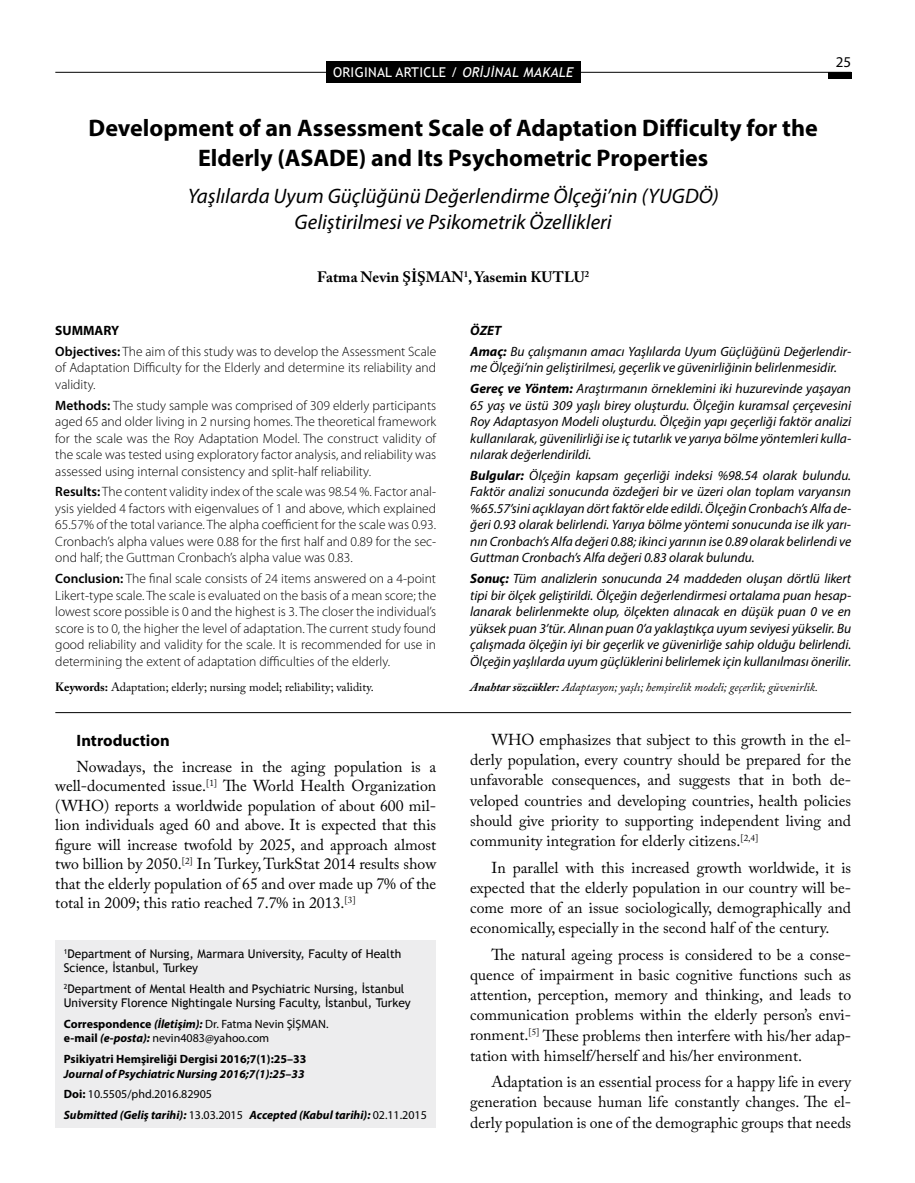
<style>
.page{position:relative;width:915px;height:1183px;background:#fff}
.page>*{position:absolute;margin:0;border:0;box-sizing:border-box;transform-origin:0 0}
.t1{font:700 24px/30px "Myriad Pro";color:#000;text-align:center}
.t2{font:italic 21px/25.5px "Myriad Pro";color:#000;text-align:center}
.t3{font:700 16.5px "Myriad Pro";color:#000}
.t4{font:15.75px/20.2px "Adobe Caslon Pro";color:#000;text-align:justify}
.t5{font:700 15px "Adobe Caslon Pro";color:#000}
.t6{font:15px "Myriad Pro";color:#000}
.t7{font:italic 13.5px/16.5px "Myriad Pro";color:#000;text-align:justify}
.t8{font:300 13.5px/16.5px "Myriad Pro";color:#000;text-align:justify}
.t9{font:13.5px "Trebuchet MS";letter-spacing:.02em;color:#fff}
.t10{font:12px/14.4px "Trebuchet MS";color:#000}
.t11{font:italic 700 12px/20.9px "Myriad Pro";color:#000}
.t12{font:12px/14.4px "Myriad Pro";color:#000}
.t13{font:italic 12px "Adobe Caslon Pro";color:#000}
.t14{font:12px "Adobe Caslon Pro";color:#000}
.t15{font:700 12px "Myriad Pro";color:#000}
.s1{font-style:italic}
.s2{font-weight:700}
.s3{font-weight:600}
.s4{font-weight:700;font-style:italic}
.s5{font-style:normal}
.s6{font-weight:400;font-style:normal}
</style>
<div class="page">
<hr style="left:55px;top:72px;width:795px;height:1px;background:#000">
<div style="left:326px;top:61px;width:254px;height:22px;background:#000"></div>
<div style="left:55px;top:939px;width:381px;height:188px;background:#ededee"></div>
<div style="left:827px;top:72px;width:23px;height:7px;background:#000"></div>
<hr style="left:55px;top:712px;width:795px;height:1px;background:#000">
<p class="t9" style="left:333px;top:64px;width:241px">ORIGINAL ARTICLE / <span class="s1">ORİJİNAL MAKALE</span></p>
<p class="t6" style="left:835px;top:52px;width:17px">25</p>
<h1 class="t1" style="left:89px;top:112px;width:730px">Development of an Assessment Scale of Adaptation Difficulty for the<br>Elderly (ASADE) and Its Psychometric Properties</h1>
<h2 class="t2" style="left:188px;top:183px;width:532px">Yaşlılarda Uyum Güçlüğünü Değerlendirme Ölçeği’nin (YUGDÖ)<br>Geliştirilmesi ve Psikometrik Özellikleri</h2>
<p class="t5" style="left:317px;top:268px;width:273px">Fatma Nevin ŞİŞMAN<sup>1</sup>, Yasemin KUTLU<sup>2</sup></p>
<p class="t8" style="left:55px;top:320px;width:382px;line-height:20.7px"><span class="s2">SUMMARY<br></span><span class="s3">Objectives:</span> The aim of this study was to develop the Assessment Scale</p>
<p class="t8" style="left:55px;top:360px;width:382px">of Adaptation Difficulty for the Elderly and determine its reliability and validity.</p>
<p class="t8" style="left:55px;top:397px;width:382px"><span class="s3">Methods:</span> The study sample was comprised of 309 elderly participants aged 65 and older living in 2 nursing homes. The theoretical framework for the scale was the Roy Adaptation Model. The construct validity of the scale was tested using exploratory factor analysis, and reliability was assessed using internal consistency and split-half reliability.</p>
<p class="t8" style="left:55px;top:483px;width:382px"><span class="s3">Results:</span> The content validity index of the scale was 98.54 %. Factor anal&shy;ysis yielded 4 factors with eigenvalues of 1 and above, which explained 65.57% of the total variance. The alpha coefficient for the scale was 0.93.<br>Cronbach’s alpha values were 0.88 for the first half and 0.89 for the sec&shy;ond half; the Guttman Cronbach’s alpha value was 0.83.</p>
<p class="t8" style="left:55px;top:570px;width:382px"><span class="s3">Conclusion:</span> The final scale consists of 24 items answered on a 4-point Likert-type scale. The scale is evaluated on the basis of a mean score; the lowest score possible is 0 and the highest is 3. The closer the individual’s score is to 0, the higher the level of adaptation. The current study found good reliability and validity for the scale. It is recommended for use in determining the extent of adaptation difficulties of the elderly.</p>
<p class="t14" style="left:55px;top:679px;width:320px"><span class="s2">Keywords:</span> Adaptation; elderly; nursing model; reliability; validity.</p>
<p class="t7" style="left:470px;top:320px;width:382px;line-height:20.7px"><span class="s2">ÖZET<br>Amaç:</span> Bu çalışmanın amacı Yaşlılarda Uyum Güçlüğünü Değerlendir-</p>
<p class="t7" style="left:470px;top:357px;width:382px;line-height:20.7px">me Ölçeği’nin geliştirilmesi, geçerlik ve güvenirliğinin belirlenmesidir.<br><span class="s2">Gereç ve Yöntem:</span> Araştırmanın örneklemini iki huzurevinde yaşayan</p>
<p class="t7" style="left:470px;top:396px;width:382px">65 yaş ve üstü 309 yaşlı birey oluşturdu. Ölçeğin kuramsal çerçevesini Roy Adaptasyon Modeli oluşturdu. Ölçeğin yapı geçerliği faktör analizi kullanılarak, güvenilirliği ise iç tutarlık ve yarıya bölme yöntemleri kulla&shy;nılarak değerlendirildi.</p>
<p class="t7" style="left:470px;top:467px;width:382px"><span class="s2">Bulgular:</span> Ölçeğin kapsam geçerliği indeksi %98.54 olarak bulundu.<br>Faktör analizi sonucunda özdeğeri bir ve üzeri olan toplam varyansın %65.57’sini açıklayan dört faktör elde edildi. Ölçeğin Cronbach’s Alfa de&shy;ğeri 0.93 olarak belirlendi. Yarıya bölme yöntemi sonucunda ise ilk yarı&shy;nın Cronbach’s Alfa değeri 0.88; ikinci yarının ise 0.89 olarak belirlendi ve Guttman Cronbach’s Alfa değeri 0.83 olarak bulundu.</p>
<p class="t7" style="left:470px;top:570px;width:382px"><span class="s2">Sonuç:</span> Tüm analizlerin sonucunda 24 maddeden oluşan dörtlü likert tipi bir ölçek geliştirildi. Ölçeğin değerlendirmesi ortalama puan hesap&shy;lanarak belirlenmekte olup, ölçekten alınacak en düşük puan 0 ve en yüksek puan 3’tür. Alınan puan 0’a yaklaştıkça uyum seviyesi yükselir. Bu çalışmada ölçeğin iyi bir geçerlik ve güvenirliğe sahip olduğu belirlendi.<br>Ölçeğin yaşlılarda uyum güçlüklerini belirlemek için kullanılması önerilir.</p>
<p class="t13" style="left:470px;top:679px;width:349px"><span class="s2">Anahtar sözcükler:</span> Adaptasyon; yaşlı; hemşirelik modeli; geçerlik; güvenirlik.</p>
<p class="t3" style="left:77px;top:729px;width:95px">Introduction</p>
<p class="t4" style="left:55px;top:756px;width:382px;line-height:19.5px;text-indent:21px">Nowadays, the increase in the aging population is a well-documented issue.<sup>[1]</sup> The World Health Organization (WHO) reports a worldwide population of about 600 mil&shy;lion individuals aged 60 and above. It is expected that this figure will increase twofold by 2025, and approach almost two billion by 2050.<sup>[2]</sup> In Turkey, TurkStat 2014 results show that the elderly population of 65 and over made up 7% of the total in 2009; this ratio reached 7.7% in 2013.<sup>[3]</sup></p>
<p class="t10" style="left:64px;top:945px;width:339px"><sup>1</sup>Department of Nursing, Marmara University, Faculty of Health<br>Science, İstanbul, Turkey</p>
<p class="t10" style="left:64px;top:981px;width:348px"><sup>2</sup>Department of Mental Health and Psychiatric Nursing, İstanbul<br>University Florence Nightingale Nursing Faculty, İstanbul, Turkey</p>
<p class="t12" style="left:64px;top:1016px;width:266px"><span class="s2">Correspondence</span> <span class="s4">(İletişim):</span> Dr. Fatma Nevin ŞİŞMAN. <span class="s2">e-mail</span> <span class="s4">(e-posta):</span> nevin4083@yahoo.com</p>
<p class="t15" style="left:64px;top:1050px;width:244px">Psikiyatri Hemşireliği Dergisi 2016;7(1):25–33</p>
<p class="t11" style="left:64px;top:1062px;width:364px">Journal of Psychiatric Nursing 2016;7(1):25–33<br><span class="s5">Doi:</span> <span class="s6">10.5505/phd.2016.82905<br></span>Submitted (Geliş tarihi): <span class="s6">13.03.2015</span> Accepted (Kabul tarihi): <span class="s6">02.11.2015</span></p>
<p class="t4" style="left:470px;top:729px;width:382px;text-indent:21px">WHO emphasizes that subject to this growth in the el&shy;derly population, every country should be prepared for the unfavorable consequences, and suggests that in both de&shy;veloped countries and developing countries, health policies should give priority to supporting independent living and community integration for elderly citizens.<sup>[2,4]</sup></p>
<p class="t4" style="left:470px;top:856px;width:382px;text-indent:21px">In parallel with this increased growth worldwide, it is expected that the elderly population in our country will be&shy;come more of an issue sociologically, demographically and economically, especially in the second half of the century.</p>
<p class="t4" style="left:470px;top:943px;width:382px;text-indent:21px">The natural ageing process is considered to be a conse&shy;quence of impairment in basic cognitive functions such as attention, perception, memory and thinking, and leads to communication problems within the elderly person’s envi&shy;ronment.<sup>[5]</sup> These problems then interfere with his/her adap&shy;tation with himself/herself and his/her environment.</p>
<p class="t4" style="left:470px;top:1071px;width:382px;text-indent:21px">Adaptation is an essential process for a happy life in every generation because human life constantly changes. The el&shy;derly population is one of the demographic groups that needs</p>
</div>
